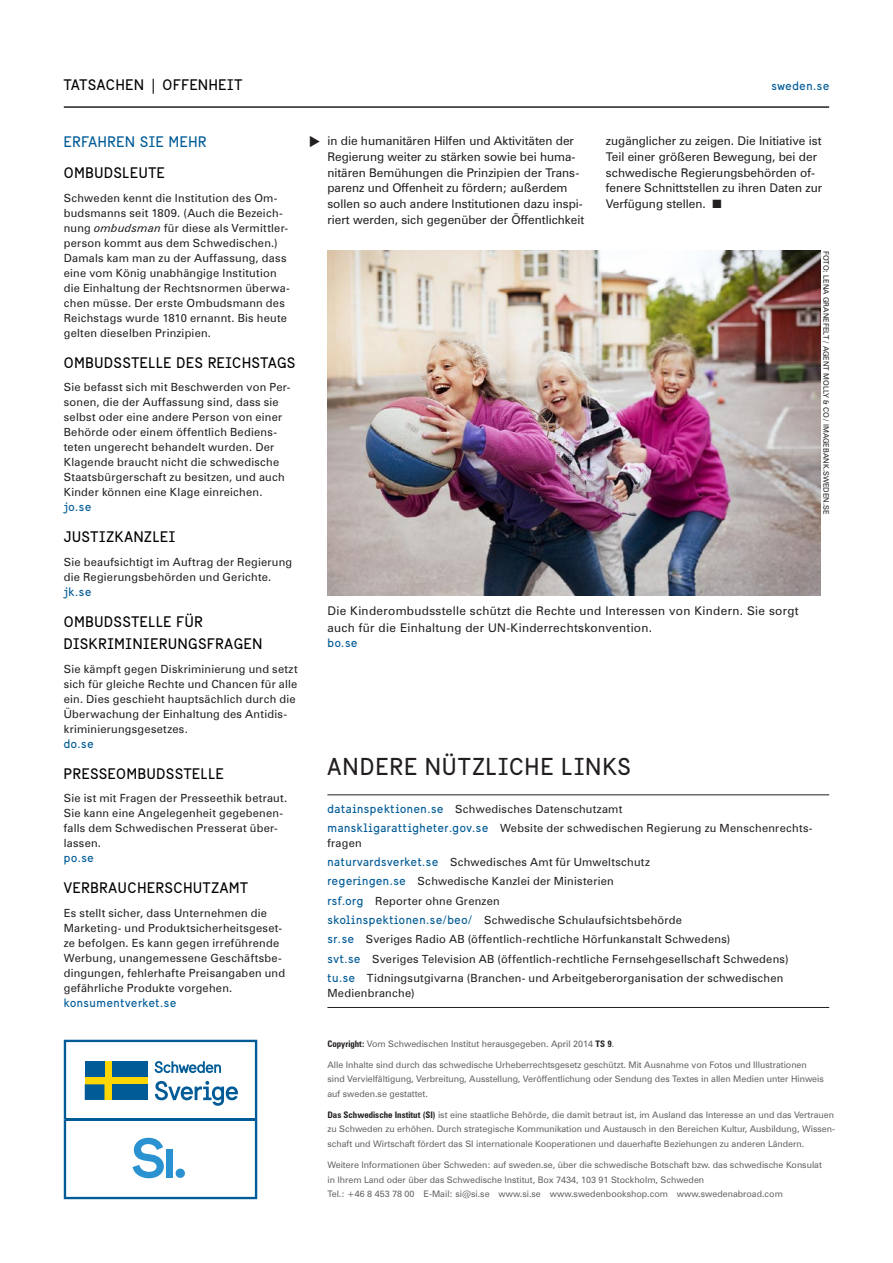
<style>
.page{position:relative;width:893px;height:1263px;background:#fff}
.page>*{position:absolute;margin:0;border:0;box-sizing:border-box;transform-origin:0 0}
.t1{font:24px "Sweden Sans";letter-spacing:.065em;color:#231f20}
.t2{font:15px "Sweden Sans";letter-spacing:.05em;color:#000}
.t3{font:15px "Sweden Sans";letter-spacing:.05em;color:#005b97}
.t4{font:12px/15.8px "Zurich BT";color:#231f20}
.t5{font:12px/16.5px "Zurich BT";letter-spacing:.025em;color:#231f20}
.t6{font:12px "Sweden Sans";letter-spacing:.05em;color:#005b97}
.t7{font:11.25px/15px "Zurich BT";letter-spacing:.02em;color:#231f20}
.t8{font:9px/14.7px "Zurich BT";color:#636366}
.t9{font:7.5px "Zurich BT";color:#231f20}
.s1{font-style:italic}
.s2{font-family:"Sweden Sans";font-size:12px;color:#005b97}
.s3{font-weight:700;font-stretch:condensed;color:#231f20}
</style>
<div class="page">
<hr style="left:64px;top:106px;width:765px;height:2px;background:#231f20">
<hr style="left:327px;top:794px;width:502px;height:1px;background:#231f20">
<hr style="left:327px;top:1007px;width:502px;height:1px;background:#231f20">
<img style="left:327px;top:251px;width:494px;height:344px">
<svg style="left:64px;top:1040px;width:193px;height:159px"></svg>
<h2 class="t2" style="left:64px;top:76px;width:177px">Tatsachen | Offenheit</h2>
<h2 class="t3" style="left:64px;top:133px;width:141px">Erfahren sie mehr</h2>
<h2 class="t2" style="left:64px;top:164px;width:101px">OMBUDSLEUTE</h2>
<p class="t7" style="left:64px;top:190px;width:228px">Schweden kennt die Institution des Om&shy;budsmanns seit 1809. (Auch die Bezeich&shy;nung <span class="s1">ombudsman</span> für diese als Vermittler&shy;person kommt aus dem Schwedischen.)<br>Damals kam man zu der Auffassung, dass eine vom König unabhängige Institution die Einhaltung der Rechtsnormen überwa&shy;chen müsse. Der erste Ombudsmann des Reichstags wurde 1810 ernannt. Bis heute gelten dieselben Prinzipien.</p>
<h2 class="t2" style="left:64px;top:354px;width:85px">OMBUDSSTELLE</h2>
<h2 class="t2" style="left:177px;top:354px;width:50px">DES REICHS</h2>
<h2 class="t2" style="left:261px;top:354px;width:35px">TAGS</h2>
<p class="t7" style="left:64px;top:380px;width:228px">Sie befasst sich mit Beschwerden von Per&shy;sonen, die der Auffassung sind, dass sie selbst oder eine andere Person von einer Behörde oder einem öffentlich Bediens&shy;teten ungerecht behandelt wurden. Der Klagende braucht nicht die schwedische Staatsbürgerschaft zu besitzen, und auch Kinder können eine Klage einreichen.</p>
<p class="t6" style="left:64px;top:500px;width:29px">jo.se</p>
<h2 class="t2" style="left:64px;top:528px;width:97px">JUSTIZKANZLEI</h2>
<p class="t7" style="left:64px;top:554px;width:230px">Sie beaufsichtigt im Auftrag der Regierung die Regierungsbehörden und Gerichte.</p>
<p class="t6" style="left:64px;top:584px;width:29px">jk.se</p>
<h2 class="t2" style="left:64px;top:613px;width:85px">OMBUDSSTELLE</h2>
<h2 class="t2" style="left:177px;top:613px;width:28px">FÜR</h2>
<h2 class="t2" style="left:64px;top:635px;width:71px">DISKRIMINIE</h2>
<h2 class="t2" style="left:159px;top:635px;width:95px">RUNGSFRAGEN</h2>
<p class="t7" style="left:64px;top:661px;width:235px">Sie kämpft gegen Diskriminierung und setzt sich für gleiche Rechte und Chancen für alle ein. Dies geschieht hauptsächlich durch die Überwachung der Einhaltung des Antidis&shy;kriminierungsgesetzes.</p>
<p class="t6" style="left:64px;top:736px;width:31px">do.se</p>
<h2 class="t2" style="left:64px;top:765px;width:28px">PRESSE</h2>
<h2 class="t2" style="left:116px;top:765px;width:85px">OMBUDSSTELLE</h2>
<p class="t7" style="left:64px;top:791px;width:225px">Sie ist mit Fragen der Presseethik betraut.<br>Sie kann eine Angelegenheit gegebenen&shy;falls dem Schwedischen Presserat über&shy;lassen.</p>
<p class="t6" style="left:64px;top:851px;width:31px">po.se</p>
<h2 class="t2" style="left:64px;top:879px;width:74px">VERBRAUCHE</h2>
<h2 class="t2" style="left:156px;top:879px;width:19px">RSCH</h2>
<h2 class="t2" style="left:193px;top:879px;width:47px">UTZamt</h2>
<p class="t7" style="left:64px;top:905px;width:223px">Es stellt sicher, dass Unternehmen die Marketing- und Produktsicherheitsgeset&shy;ze befolgen. Es kann gegen irreführende Werbung, unangemessene Geschäftsbe&shy;dingungen, fehlerhafte Preisangaben und gefährliche Produkte vorgehen.</p>
<p class="t6" style="left:64px;top:995px;width:114px">konsumentverket.se</p>
<p class="t6" style="left:771px;top:78px;width:59px">sweden.se</p>
<p class="t4" style="left:327px;top:133px;width:258px">in die humanitären Hilfen und Aktivitäten der Regierung weiter zu stärken sowie bei huma&shy;nitären Bemühungen die Prinzipien der Trans&shy;parenz und Offenheit zu fördern; außerdem sollen so auch andere Institutionen dazu inspi&shy;riert werden, sich gegenüber der Öffentlichkeit</p>
<p class="t4" style="left:606px;top:133px;width:218px">zugänglicher zu zeigen. Die Initiative ist Teil einer größeren Bewegung, bei der schwedische Regierungsbehörden of&shy;fenere Schnittstellen zu ihren Daten zur Verfügung stellen. ■</p>
<p class="t9" style="left:831px;top:251px;width:264px;rotate:90deg">Foto: Lena Granefelt / Agent Molly &amp; Co / imagebank.sweden.se</p>
<p class="t5" style="left:327px;top:602px;width:473px">Die Kinderombudsstelle schützt die Rechte und Interessen von Kindern. Sie sorgt auch für die Einhaltung der UN-Kinderrechtskonvention.</p>
<p class="t6" style="left:327px;top:635px;width:31px">bo.se</p>
<h1 class="t1" style="left:327px;top:752px;width:113px">Andere Nütz</h1>
<h1 class="t1" style="left:486px;top:752px;width:146px">liche links</h1>
<p class="t7" style="left:327px;top:799px;width:486px;line-height:19.2px"><span class="s2">datainspektionen.se</span> Schwedisches Datenschutzamt<br><span class="s2">manskligarattigheter.gov.se</span> Website der schwedischen Regierung zu Menschenrechts-</p>
<p class="t7" style="left:327px;top:833px;width:463px;line-height:19.2px">fragen<br><span class="s2">naturvardsverket.se</span> Schwedisches Amt für Umweltschutz<br><span class="s2">regeringen.se</span> Schwedische Kanzlei der Ministerien<br><span class="s2">rsf.org</span> Reporter ohne Grenzen<br><span class="s2">skolinspektionen.se/beo/</span> Schwedische Schulaufsichtsbehörde<br><span class="s2">sr.se</span> Sveriges Radio AB (öffentlich-rechtliche Hörfunkanstalt Schwedens)<br><span class="s2">svt.se</span> Sveriges Television AB (öffentlich-rechtliche Fernsehgesellschaft Schwedens) <span class="s2">tu.se</span> Tidningsutgivarna (Branchen- und Arbeitgeberorganisation der schwedischen</p>
<p class="t7" style="left:327px;top:985px;width:89px">Medienbranche)</p>
<p class="t8" style="left:327px;top:1036px;width:288px"><span class="s3">Copyright:</span> Vom Schwedischen Institut herausgegeben. April 2014 <span class="s3">TS 9</span>.</p>
<p class="t8" style="left:327px;top:1057px;width:498px">Alle Inhalte sind durch das schwedische Urheberrechtsgesetz geschützt. Mit Ausnahme von Fotos und Illustrationen sind Vervielfältigung, Verbreitung, Ausstellung, Veröffentlichung oder Sendung des Textes in allen Medien unter Hinweis auf sweden.se gestattet.</p>
<p class="t8" style="left:327px;top:1107px;width:509px"><span class="s3">Das Schwedische Institut (SI)</span> ist eine staatliche Behörde, die damit betraut ist, im Ausland das Interesse an und das Vertrauen zu Schweden zu erhöhen. Durch strategische Kommunikation und Austausch in den Bereichen Kultur, Ausbildung, Wissen&shy;schaft und Wirtschaft fördert das SI internationale Kooperationen und dauerhafte Beziehungen zu anderen Ländern.</p>
<p class="t8" style="left:327px;top:1157px;width:496px">Weitere Informationen über Schweden: auf sweden.se, über die schwedische Botschaft bzw. das schwedische Konsulat in Ihrem Land oder über das Schwedische Institut, Box 7434, 103 91 Stockholm, Schweden<br>Tel.: +46 8 453 78 00 E-Mail: si@si.se www.si.se www.swedenbookshop.com www.swedenabroad.com</p>
</div>
